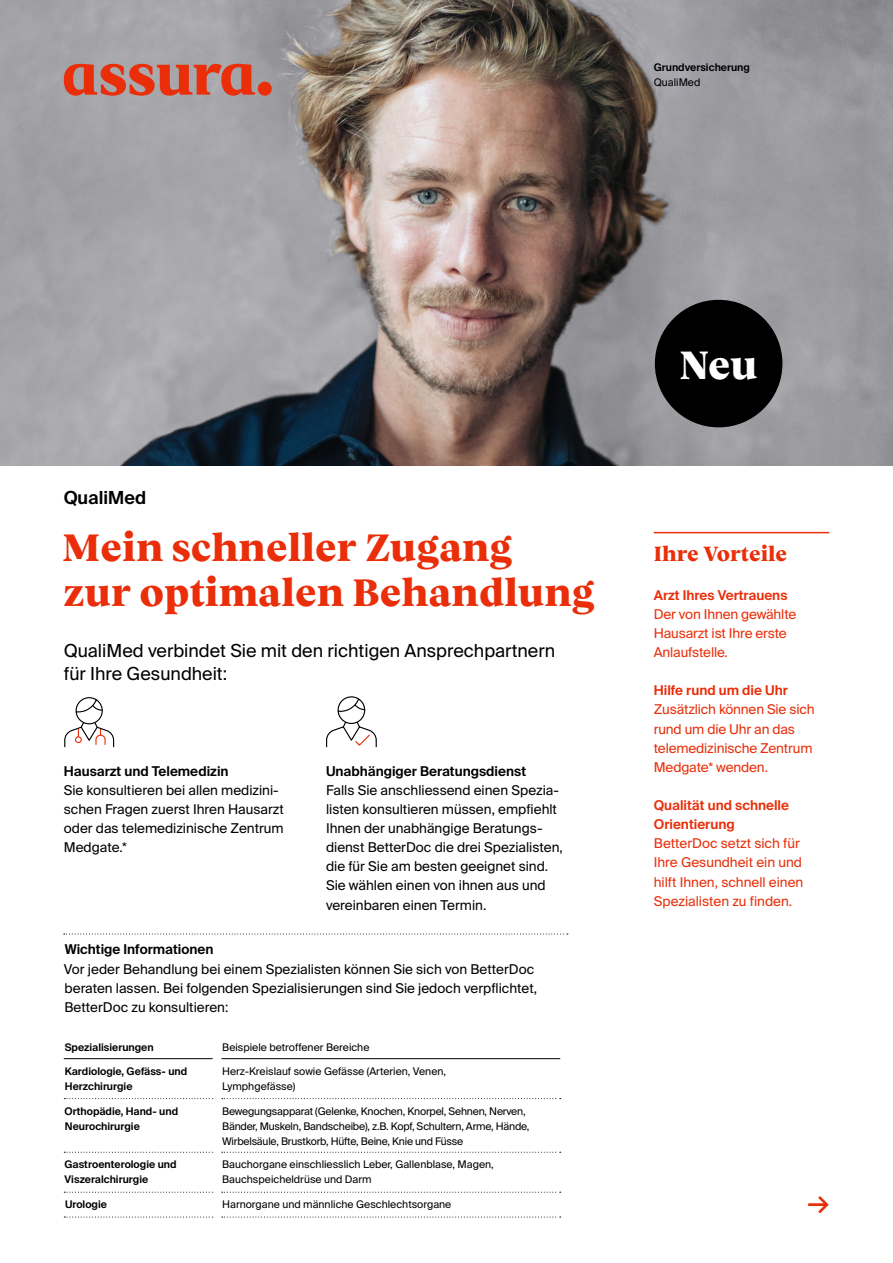
<style>
.page{position:relative;width:893px;height:1263px;background:#fff}
.page>*{position:absolute;margin:0;border:0;box-sizing:border-box;transform-origin:0 0}
.t1{font:800 40.35px "Vesterbro";color:#fff}
.t2{font:800 39px/45px "Vesterbro";color:#e92e09}
.t3{font:27px "Suisse Intl";color:#e92e09}
.t4{font:800 21px "Vesterbro";color:#e92e09}
.t5{font:18px/23.4px "Suisse Intl";color:#000}
.t6{font:600 18px "Suisse Intl";color:#000}
.t7{font:13.5px/19.2px "Suisse Intl";color:#000}
.t8{font:13.5px/19.2px "Suisse Intl";letter-spacing:-.01em;color:#e92e09}
.t9{font:600 13.5px "Suisse Intl";color:#000}
.t10{font:600 13.5px/19.2px "Suisse Intl";color:#e92e09}
.t11{font:10.5px/15px "Suisse Intl";color:#000}
.t12{font:10.5px/15px "Suisse Intl";letter-spacing:-.02em;color:#000}
.t13{font:600 10.5px/15px "Suisse Intl";color:#000}
</style>
<div class="page">
<img style="left:0;top:0;width:893px;height:466px">
<svg style="left:619px;top:26px;width:165px;height:98px;background:#928f92"></svg>
<hr style="left:654px;top:532px;width:175px;height:1px;background:#e92e09">
<svg style="left:64px;top:697px;width:51px;height:51px"></svg>
<svg style="left:326px;top:696px;width:51px;height:51px"></svg>
<svg style="left:64px;top:1098px;width:149px;height:1px"></svg>
<svg style="left:222px;top:1098px;width:339px;height:1px"></svg>
<hr style="left:64px;top:1058px;width:149px;height:1px;background:#000">
<hr style="left:221px;top:1058px;width:339px;height:1px;background:#000">
<svg style="left:64px;top:1152px;width:149px;height:1px"></svg>
<svg style="left:222px;top:1152px;width:339px;height:1px"></svg>
<svg style="left:64px;top:1192px;width:149px;height:1px"></svg>
<svg style="left:222px;top:1192px;width:339px;height:1px"></svg>
<svg style="left:64px;top:1216px;width:149px;height:1px"></svg>
<svg style="left:222px;top:1216px;width:339px;height:1px"></svg>
<svg style="left:64px;top:933px;width:504px;height:1px"></svg>
<div style="left:655px;top:300px;width:127px;height:127px;background:#000;border-radius:50%"></div>
<svg style="left:64px;top:64px;width:208px;height:32px;background:#c96554"></svg>
<p class="t13" style="left:654px;top:60px;width:98px">Grundversicherung</p>
<p class="t11" style="left:654px;top:75px;width:48px">QualiMed</p>
<h3 class="t6" style="left:64px;top:487px;width:84px">QualiMed</h3>
<h2 class="t2" style="left:63px;top:524px;width:533px">Mein schneller Zugang<br>zur optimalen Behandlung</h2>
<h3 class="t5" style="left:64px;top:639px;width:493px">QualiMed verbindet Sie mit den richtigen Ansprechpartnern für Ihre Gesundheit:</h3>
<p class="t9" style="left:64px;top:763px;width:166px">Hausarzt und Telemedizin</p>
<p class="t7" style="left:64px;top:780px;width:222px">Sie konsultieren bei allen medizini&shy;schen Fragen zuerst Ihren Hausarzt oder das telemedizinische Zentrum<br>Medgate.*</p>
<p class="t9" style="left:326px;top:763px;width:202px">Unabhängiger Beratungsdienst</p>
<p class="t7" style="left:326px;top:780px;width:238px">Falls Sie anschliessend einen Spezia&shy;listen konsultieren müssen, empfiehlt Ihnen der unabhängige Beratungs&shy;dienst BetterDoc die drei Spezialisten, die für Sie am besten geeignet sind.<br>Sie wählen einen von ihnen aus und vereinbaren einen Termin.</p>
<p class="t9" style="left:65px;top:942px;width:150px">Wichtige Informationen</p>
<p class="t7" style="left:64px;top:959px;width:475px">Vor jeder Behandlung bei einem Spezialisten können Sie sich von BetterDoc beraten lassen. Bei folgenden Spezialisierungen sind Sie jedoch verpflichtet,<br>BetterDoc zu konsultieren:</p>
<p class="t13" style="left:65px;top:1039px;width:91px">Spezialisierungen</p>
<p class="t11" style="left:222px;top:1039px;width:149px">Beispiele betroffener Bereiche</p>
<p class="t13" style="left:65px;top:1064px;width:124px">Kardiologie, Gefäss- und<br>Herzchirurgie</p>
<p class="t11" style="left:222px;top:1064px;width:226px">Herz-Kreislauf sowie Gefässe (Arterien, Venen,<br>Lymphgefässe)</p>
<p class="t13" style="left:65px;top:1103px;width:115px">Orthopädie, Hand- und<br>Neurochirurgie</p>
<p class="t12" style="left:222px;top:1103px;width:309px">Bewegungsapparat (Gelenke, Knochen, Knorpel, Sehnen, Nerven,<br>Bänder, Muskeln, Bandscheibe), z.B. Kopf, Schultern, Arme, Hände,<br>Wirbelsäule, Brustkorb, Hüfte, Beine, Knie und Füsse</p>
<p class="t13" style="left:65px;top:1157px;width:114px">Gastroenterologie und<br>Viszeralchirurgie</p>
<p class="t11" style="left:222px;top:1157px;width:273px">Bauchorgane einschliesslich Leber, Gallenblase, Magen,<br>Bauchspeicheldrüse und Darm</p>
<p class="t13" style="left:65px;top:1197px;width:44px">Urologie</p>
<p class="t11" style="left:222px;top:1197px;width:231px">Harnorgane und männliche Geschlechtsorgane</p>
<h1 class="t1" style="left:680px;top:336px;width:79px">Neu</h1>
<h3 class="t4" style="left:654px;top:538px;width:135px">Ihre Vorteile</h3>
<p class="t10" style="left:654px;top:585px;width:135px">Arzt Ihres Vertrauens</p>
<p class="t8" style="left:654px;top:604px;width:144px">Der von Ihnen gewählte<br>Hausarzt ist Ihre erste<br>Anlaufstelle.</p>
<p class="t10" style="left:654px;top:681px;width:136px">Hilfe rund um die Uhr</p>
<p class="t8" style="left:654px;top:700px;width:162px">Zusätzlich können Sie sich rund um die Uhr an das telemedizinische Zentrum<br>Medgate* wenden.</p>
<p class="t10" style="left:654px;top:796px;width:137px">Qualität und schnelle<br>Orientierung</p>
<p class="t8" style="left:654px;top:834px;width:151px">BetterDoc setzt sich für<br>Ihre Gesundheit ein und hilft Ihnen, schnell einen<br>Spezialisten zu finden.</p>
<h3 class="t3" style="left:808px;top:1187px;width:23px">→</h3>
</div>
